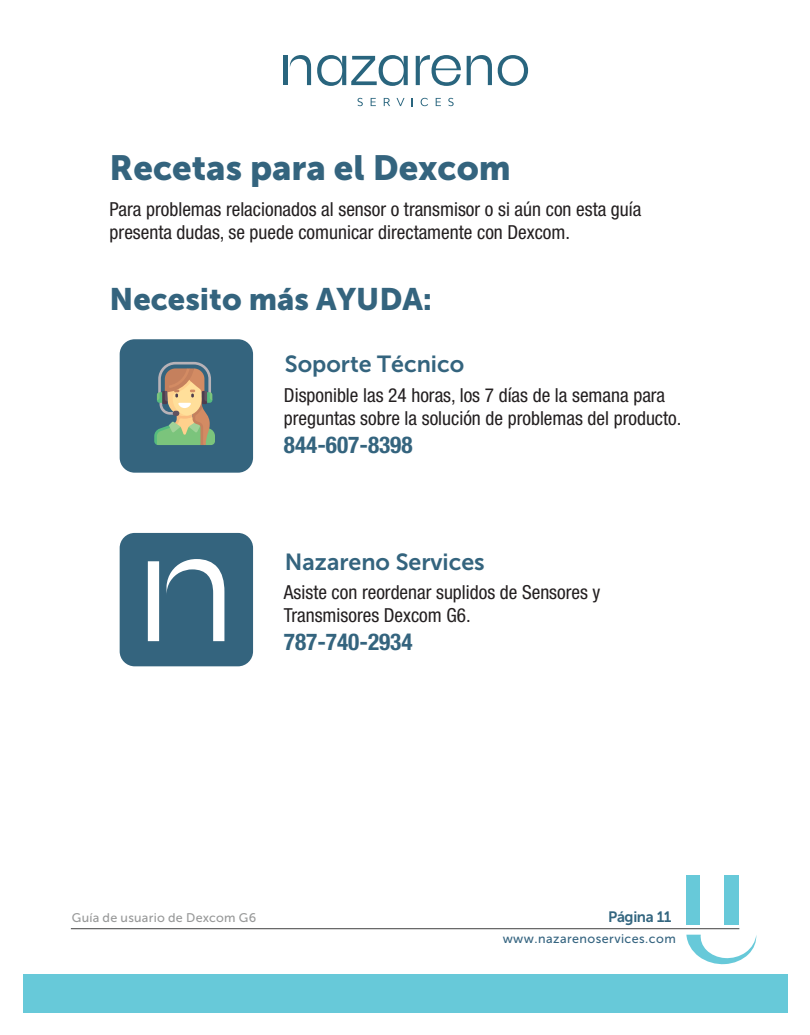
<style>
.page{position:relative;width:810px;height:1035px;background:#fff}
.page>*{position:absolute;margin:0;border:0;box-sizing:border-box;transform-origin:0 0}
.t1{font:34.88px "Museo Sans 900";color:#34647e}
.t2{font:31px "Museo Sans 900";color:#34647e}
.t3{font:23.25px "Museo Sans 700";color:#34647e}
.t4{font:700 condensed 23.25px "Helvetica Neue LT Std";color:#34647e}
.t5{font:condensed 19.38px/23.2px "Helvetica Neue LT Std";color:#231f20}
.t6{font:15px "Museo Sans 700";letter-spacing:-.025em;color:#336680}
.t7{font:12.5px "Museo Sans 500";letter-spacing:.035em;color:#356480}
.t8{font:12.5px "Museo Sans 500";letter-spacing:.02em;color:#989999}
</style>
<div class="page">
<div style="left:120px;top:339px;width:133px;height:134px;background:#34647e;border-radius:15px"></div>
<svg style="left:154px;top:362px;width:61px;height:83px"></svg>
<div style="left:120px;top:533px;width:133px;height:133px;background:#34647e;border-radius:15px"></div>
<svg style="left:148px;top:561px;width:11px;height:80px"></svg>
<svg style="left:167px;top:559px;width:57px;height:82px"></svg>
<svg style="left:358px;top:98px;width:5px;height:8px"></svg>
<svg style="left:371px;top:98px;width:5px;height:8px"></svg>
<svg style="left:384px;top:98px;width:6px;height:8px"></svg>
<svg style="left:396px;top:98px;width:9px;height:8px"></svg>
<svg style="left:421px;top:98px;width:7px;height:8px"></svg>
<svg style="left:436px;top:98px;width:5px;height:8px"></svg>
<svg style="left:448px;top:98px;width:6px;height:8px"></svg>
<svg style="left:317px;top:55px;width:91px;height:31px"></svg>
<svg style="left:416px;top:55px;width:45px;height:31px"></svg>
<svg style="left:467px;top:55px;width:25px;height:30px"></svg>
<svg style="left:498px;top:55px;width:30px;height:31px"></svg>
<hr style="left:283px;top:56px;width:4px;height:29px;background:#29657e">
<svg style="left:290px;top:55px;width:21px;height:30px"></svg>
<svg style="left:686px;top:935px;width:71px;height:30px"></svg>
<div style="left:686px;top:875px;width:14px;height:49px;background:#67c9d9"></div>
<div style="left:724px;top:875px;width:14px;height:49px;background:#67c9d9"></div>
<hr style="left:71px;top:928px;width:668px;height:1px;background:#404041">
<div style="left:23px;top:974px;width:764px;height:39px;background:#67c9d9"></div>
<h1 class="t1" style="left:110px;top:148px;width:403px">Recetas para el Dexcom</h1>
<p class="t5" style="left:110px;top:197px;width:533px">Para problemas relacionados al sensor o transmisor o si aún con esta guía presenta dudas, se puede comunicar directamente con Dexcom.</p>
<h2 class="t2" style="left:110px;top:282px;width:324px">Necesito más AYUDA:</h2>
<p class="t3" style="left:285px;top:351px;width:181px">Soporte Técnico</p>
<p class="t5" style="left:284px;top:383px;width:399px">Disponible las 24 horas, los 7 días de la semana para preguntas sobre la solución de problemas del producto.</p>
<p class="t4" style="left:284px;top:430px;width:130px">844-607-8398</p>
<p class="t3" style="left:285px;top:549px;width:201px">Nazareno Services</p>
<p class="t5" style="left:284px;top:581px;width:318px">Asiste con reordenar suplidos de Sensores y<br>Transmisores Dexcom G6.</p>
<p class="t4" style="left:284px;top:628px;width:130px">787-740-2934</p>
<p class="t8" style="left:72px;top:911px;width:186px">Guía de usuario de Dexcom G6</p>
<p class="t6" style="left:608px;top:909px;width:65px">Página 11</p>
<p class="t7" style="left:503px;top:932px;width:175px">www.nazarenoservices.com</p>
</div>
